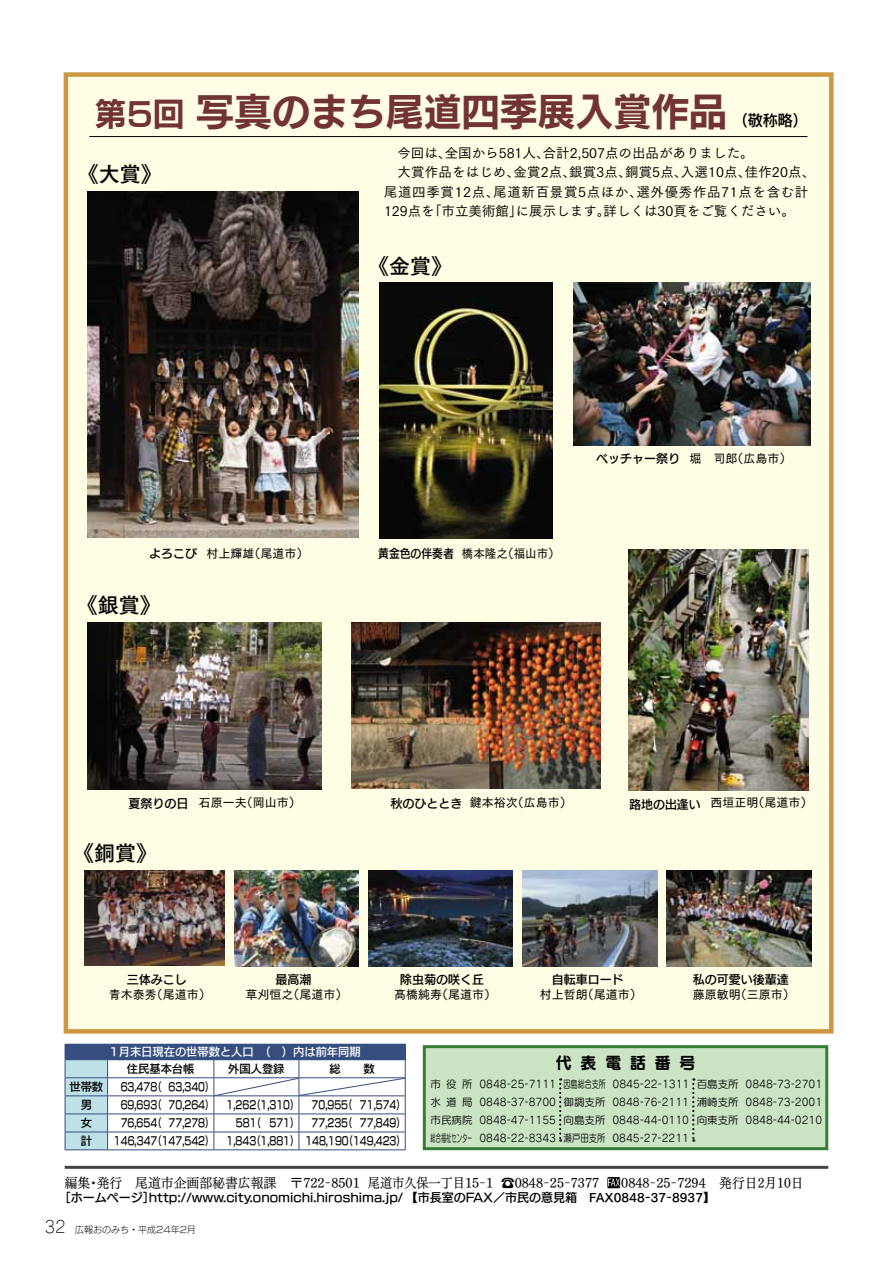
<style>
.page{position:relative;width:893px;height:1263px;background:#fff}
.page>*{position:absolute;margin:0;border:0;box-sizing:border-box;transform-origin:0 0}
.t1{font:37.95px "New Rodin Pro B 90 pv RKSJ H";color:#723335}
.t2{font:21px "Tsuku Go Pro B 90 pv RKSJ H";color:#000}
.t3{font:16.5px "Seurat Pro B";letter-spacing:.5em;color:#000}
.t4{font:15px "New Rodin Pro DB 90 pv RKSJ H";color:#000}
.t5{font:13.5px/19.5px "Tsuku Go Pro M 90 pv RKSJ H";letter-spacing:.01em;color:#000}
.t6{font:13.5px "Tsuku Min Pro RB";color:#000;scale:.95 1}
.t7{font:13.5px "Tsuku Min Pro RB";color:#000}
.t8{font:12px "Tsuku Go Pro D 90 pv RKSJ H";color:#000}
.t9{font:12px "New Rodin Pro DB";color:#000}
.t10{font:12px "New Rodin Pro DB 90 pv RKSJ H";color:#000}
.t11{font:12px "Tsuku Go Pro D 90 pv RKSJ H";color:#000;scale:.96 1}
.t12{font:11.25px "New Rodin Pro DB";color:#000;scale:.75 1}
.t13{font:11.25px "New Rodin Pro DB";color:#fff}
.t14{font:11.25px "New Rodin Pro DB";color:#000}
.t15{font:10.5px/18px "Seurat Pro M";color:#000;text-align:justify}
.t16{font:10.5px/18px "Seurat Pro M";color:#000;text-align:justify;scale:.67 1}
.t17{font:9px "New Rodin Pro L";color:#000}
.s1{font-size:31.8px}
.s2{font-family:"New Rodin Pro DB 90 pv RKSJ H"}
.s3{font-family:"Tsuku Go Pro B"}
.s4{font-family:"Seurat Pro L";font-size:16.5px}
</style>
<div class="page">
<hr style="left:65px;top:1166px;width:763px;height:3px;background:#444">
<svg style="left:607px;top:1177px;width:13px;height:11px"></svg>
<svg style="left:608px;top:1178px;width:12px;height:8px"></svg>
<div style="left:423px;top:1045px;width:405px;height:105px;background:#cbe4c4;border:3px solid #357c34"></div>
<div style="left:65px;top:1044px;width:340px;height:16px;background:#364d7f"></div>
<hr style="left:299px;top:1149px;width:107px;height:1px;background:#364d7f">
<hr style="left:108px;top:1077px;width:106px;height:1px;background:#364d7f">
<hr style="left:108px;top:1095px;width:106px;height:1px;background:#364d7f">
<hr style="left:108px;top:1113px;width:106px;height:1px;background:#364d7f">
<hr style="left:108px;top:1132px;width:106px;height:1px;background:#364d7f">
<svg style="left:65px;top:1060px;width:43px;height:90px;background:#b2d4dd"></svg>
<hr style="left:108px;top:1149px;width:106px;height:1px;background:#364d7f">
<hr style="left:214px;top:1149px;width:85px;height:1px;background:#364d7f">
<svg style="left:692px;top:1078px;width:2px;height:63px"></svg>
<svg style="left:559px;top:1078px;width:2px;height:63px"></svg>
<svg style="left:213px;top:1044px;width:193px;height:105px"></svg>
<div style="left:66px;top:75px;width:765px;height:956px;background:#fffde3"></div>
<div style="left:64px;top:72px;width:769px;height:961px;border:4px solid #cc9841"></div>
<img style="left:87px;top:191px;width:271px;height:347px">
<img style="left:574px;top:283px;width:237px;height:162px">
<img style="left:379px;top:282px;width:174px;height:257px">
<img style="left:88px;top:622px;width:234px;height:167px">
<img style="left:351px;top:622px;width:250px;height:167px">
<img style="left:629px;top:550px;width:179px;height:240px">
<img style="left:235px;top:871px;width:123px;height:95px">
<img style="left:667px;top:871px;width:144px;height:95px">
<img style="left:85px;top:871px;width:139px;height:95px">
<img style="left:522px;top:871px;width:135px;height:95px">
<img style="left:369px;top:871px;width:144px;height:96px">
<hr style="left:89px;top:136px;width:718px;height:1px;background:#000">
<h1 class="t1" style="left:95px;top:79px;width:634px"><span class="s1">第5回</span>写真のまち尾道四季展入賞作品</h1>
<p class="t4" style="left:733px;top:108px;width:76px">（敬称略）</p>
<h2 class="t2" style="left:78px;top:156px;width:85px">《大賞》</h2>
<p class="t10" style="left:149px;top:543px;width:49px">よろこび</p>
<p class="t8" style="left:206px;top:543px;width:103px">村上輝雄（尾道市）</p>
<h2 class="t2" style="left:77px;top:586px;width:86px">《銀賞》</h2>
<p class="t5" style="left:384px;top:142px;width:433px">　今回は、全国から581人、合計2,507点の出品がありました。<br>　大賞作品をはじめ、金賞2点、銀賞3点、銅賞5点、入選10点、佳作20点、尾道四季賞12点、尾道新百景賞5点ほか、選外優秀作品71点を含む計129点を「市立美術館」に展示します。詳しくは30頁をご覧ください。</p>
<h2 class="t2" style="left:368px;top:248px;width:85px">《金賞》</h2>
<p class="t11" style="left:378px;top:543px;width:191px"><span class="s2">黄金色の伴奏者</span> 橋本隆之（福山市）</p>
<p class="t8" style="left:596px;top:448px;width:197px"><span class="s2">ベッチャー祭り</span> 堀　司郎（広島市）</p>
<p class="t8" style="left:129px;top:793px;width:174px"><span class="s2">夏祭りの日</span> 石原一夫（岡山市）</p>
<p class="t8" style="left:391px;top:793px;width:183px"><span class="s2">秋のひととき</span> 鍵本裕次（広島市）</p>
<p class="t8" style="left:629px;top:793px;width:185px"><span class="s2">路地の出逢い</span> 西垣正明（尾道市）</p>
<h2 class="t2" style="left:73px;top:834px;width:85px">《銅賞》</h2>
<p class="t10" style="left:127px;top:969px;width:61px">三体みこし</p>
<p class="t10" style="left:275px;top:969px;width:37px">最高潮</p>
<p class="t10" style="left:400px;top:969px;width:85px">除虫菊の咲く丘</p>
<p class="t8" style="left:109px;top:985px;width:103px">青木泰秀（尾道市）</p>
<p class="t8" style="left:245px;top:985px;width:103px">草刈恒之（尾道市）</p>
<p class="t8" style="left:394px;top:985px;width:103px">髙橋純寿（尾道市）</p>
<p class="t13" style="left:110px;top:1042px;width:253px">1月末日現在の世帯数と人口　（　）内は前年同期</p>
<p class="t14" style="left:127px;top:1059px;width:69px">住民基本台帳</p>
<p class="t14" style="left:228px;top:1059px;width:58px">外国人登録</p>
<p class="t14" style="left:330px;top:1059px;width:46px">総　　数</p>
<p class="t10" style="left:552px;top:969px;width:73px">自転車ロード</p>
<p class="t8" style="left:540px;top:985px;width:103px">村上哲朗（尾道市）</p>
<p class="t10" style="left:693px;top:969px;width:97px">私の可愛い後輩達</p>
<p class="t8" style="left:693px;top:985px;width:103px">藤原敏明（三原市）</p>
<p class="t3" style="left:556px;top:1051px;width:142px">代表電話番号</p>
<p class="t14" style="left:69px;top:1077px;width:35px">世帯数</p>
<p class="t12" style="left:121px;top:1077px;width:125px">63,478（ 63,340）</p>
<p class="t14" style="left:81px;top:1095px;width:13px">男</p>
<p class="t12" style="left:121px;top:1095px;width:381px">69,693（ 70,264） 1,262（1,310） 70,955（ 71,574）</p>
<p class="t14" style="left:81px;top:1113px;width:13px">女</p>
<p class="t12" style="left:121px;top:1113px;width:125px">76,654（ 77,278）</p>
<p class="t12" style="left:236px;top:1113px;width:227px">581（ 571） 77,235（ 77,849）</p>
<p class="t14" style="left:81px;top:1131px;width:13px">計</p>
<p class="t12" style="left:114px;top:1131px;width:389px">146,347（147,542） 1,843（1,881） 148,190（149,423）</p>
<p class="t15" style="left:431px;top:1075px;width:127px">市役所 0848−25−7111水道局 0848−37−8700市民病院 0848−47−1155総合福祉センター 0848−22−8343</p>
<p class="t16" style="left:564px;top:1075px;width:189px">因島総合支所 0845−22−1311御調支所 0848−76−2111向島支所 0848−44−0110瀬戸田支所 0845−27−2211</p>
<p class="t15" style="left:697px;top:1075px;width:127px">百島支所 0848−73−2701浦崎支所 0848−73−2001向東支所 0848−44−0210</p>
<p class="t6" style="left:65px;top:1170px;width:564px">編集・発行　尾道市企画部秘書広報課　〒722−8501 尾道市久保一丁目15−1 ☎0848−25−7377</p>
<p class="t7" style="left:621px;top:1170px;width:184px">0848−25−7294　発行日2月10日</p>
<p class="t9" style="left:59px;top:1187px;width:658px">［ホームページ］http://www.city.onomichi.hiroshima.jp/ 【市長室のFAX／市民の意見箱　<span class="s3">FAX0848−37−8937</span>】</p>
<p class="t17" style="left:44px;top:1222px;width:153px"><span class="s4">32</span> 広報おのみち・平成24年2月</p>
</div>
